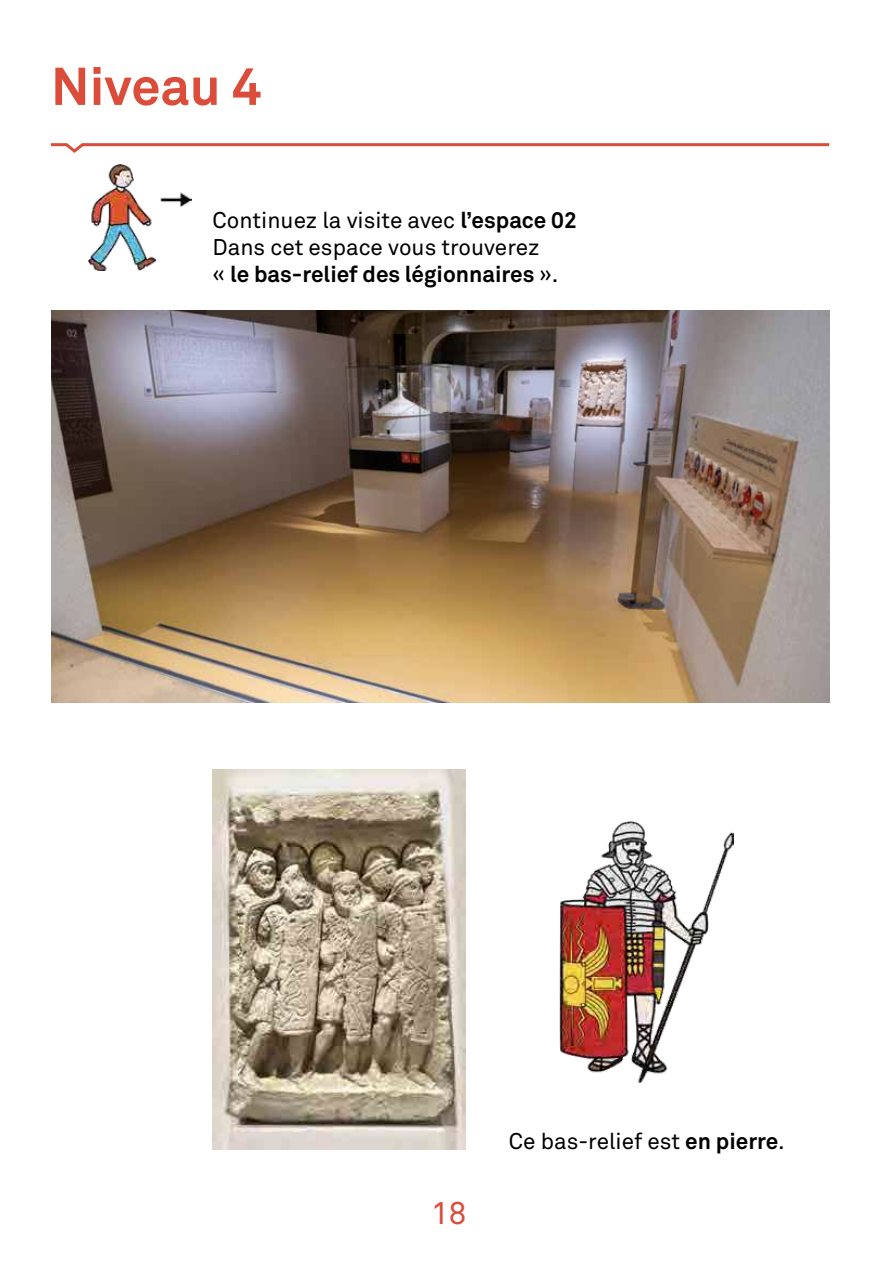
<style>
.page{position:relative;width:893px;height:1263px;background:#fff}
.page>*{position:absolute;margin:0;border:0;box-sizing:border-box;transform-origin:0 0}
.t1{font:700 52.5px "Akkurat Pro";color:#db4d3a}
.t2{font:31.5px "Akkurat Pro";color:#db4d3a}
.t3{font:22.5px/27px "Akkurat Pro";color:#000}
.s1{font-weight:700}
</style>
<div class="page">
<svg style="left:51px;top:143px;width:779px;height:10px"></svg>
<img style="left:89px;top:165px;width:102px;height:105px">
<img style="left:560px;top:821px;width:173px;height:261px">
<img style="left:51px;top:310px;width:778px;height:392px">
<img style="left:213px;top:770px;width:253px;height:379px">
<h1 class="t1" style="left:51px;top:54px;width:212px">Niveau 4</h1>
<p class="t3" style="left:213px;top:207px;width:366px">Continuez la visite avec <span class="s1">l’espace 02<br></span>Dans cet espace vous trouverez<br>« <span class="s1">le bas-relief des légionnaires</span> ».</p>
<h2 class="t2" style="left:431px;top:1194px;width:37px">18</h2>
<p class="t3" style="left:509px;top:1129px;width:278px">Ce bas-relief est <span class="s1">en pierre</span>.</p>
</div>
